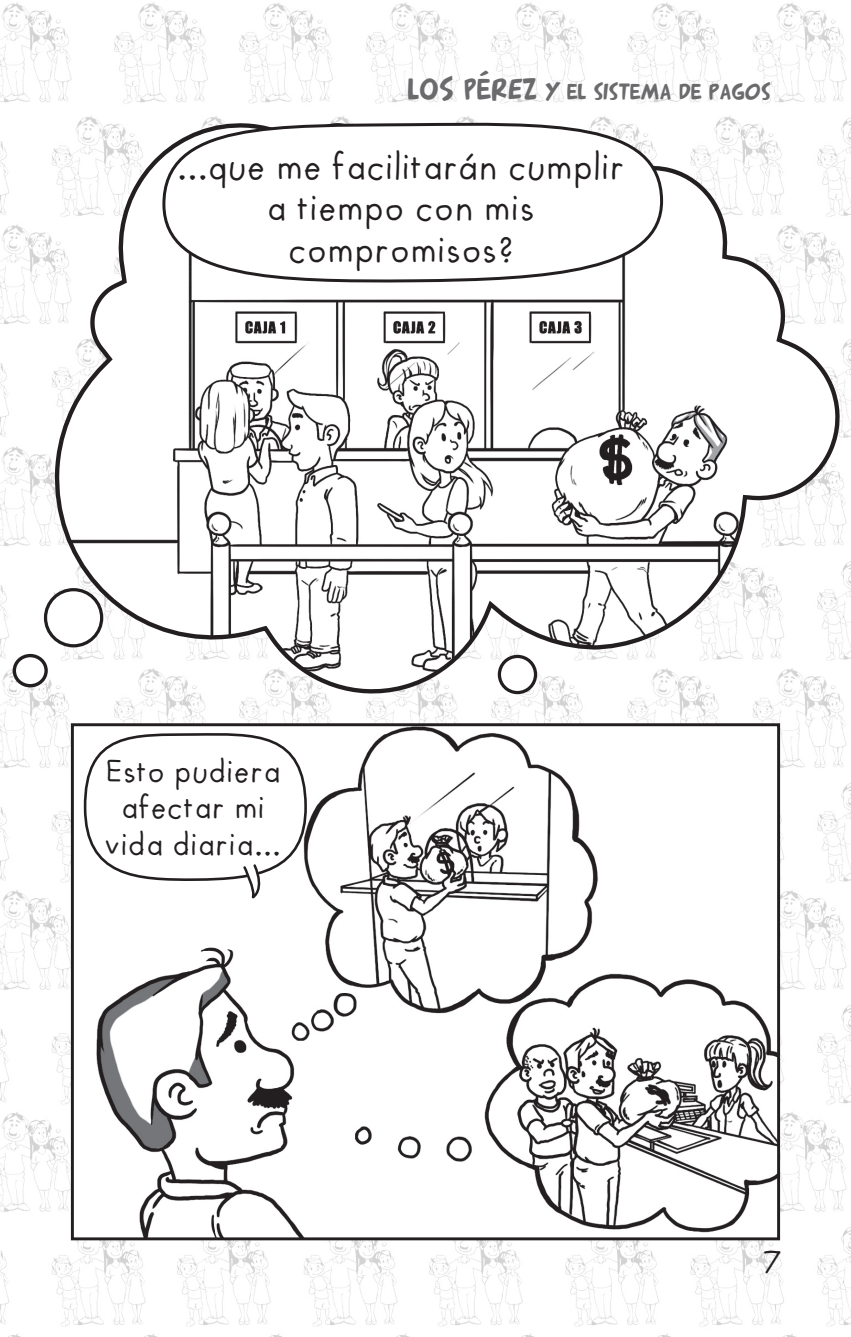
<style>
.page{position:relative;width:851px;height:1337px;background:#fff}
.page>*{position:absolute;margin:0;border:0;box-sizing:border-box;transform-origin:0 0}
.t1{font:34.65px/41.6px "Futura Handwritten";color:#231f20;text-align:center}
.t2{font:30.15px/36.2px "Futura Handwritten";color:#231f20;text-align:center}
.t3{font:22.05px "Arnold 21";color:#6b6b6e}
.s1{font-size:29.47px}
</style>
<div class="page">
<img style="left:0;top:2px;width:850px;height:1334px">
<img style="left:75px;top:727px;width:701px;height:509px">
<div style="left:71px;top:723px;width:709px;height:517px;border:3px solid #231f20"></div>
<svg style="left:53px;top:72px;width:788px;height:624px"></svg>
<svg style="left:161px;top:120px;width:503px;height:164px"></svg>
<div style="left:46px;top:589px;width:56px;height:57px;background:#fff;border-radius:50%"></div>
<div style="left:44px;top:588px;width:59px;height:59px;border:3px solid #231f20;border-radius:50%"></div>
<div style="left:499px;top:656px;width:36px;height:36px;background:#fff;border-radius:50%"></div>
<div style="left:497px;top:655px;width:40px;height:39px;border:3px solid #231f20;border-radius:50%"></div>
<div style="left:14px;top:655px;width:32px;height:30px;background:#fff;border-radius:50%"></div>
<div style="left:13px;top:654px;width:35px;height:33px;border:3px solid #231f20;border-radius:50%"></div>
<svg style="left:82px;top:730px;width:226px;height:180px"></svg>
<p class="t3" style="left:408px;top:78px;width:364px"><span class="s1">LOS PÉREZ</span> Y EL SISTEMA DE PAGOS</p>
<p class="t1" style="left:178px;top:147px;width:450px">...que me facilitarán cumplir</p>
<p class="t1" style="left:267px;top:188px;width:270px">a tiempo con mis compromisos?</p>
<p class="t2" style="left:106px;top:754px;width:178px">Esto pudiera</p>
<p class="t2" style="left:106px;top:790px;width:177px">afectar mi vida diaria...</p>
<p class="t2" style="left:764px;top:1245px;width:21px">7</p>
</div>
